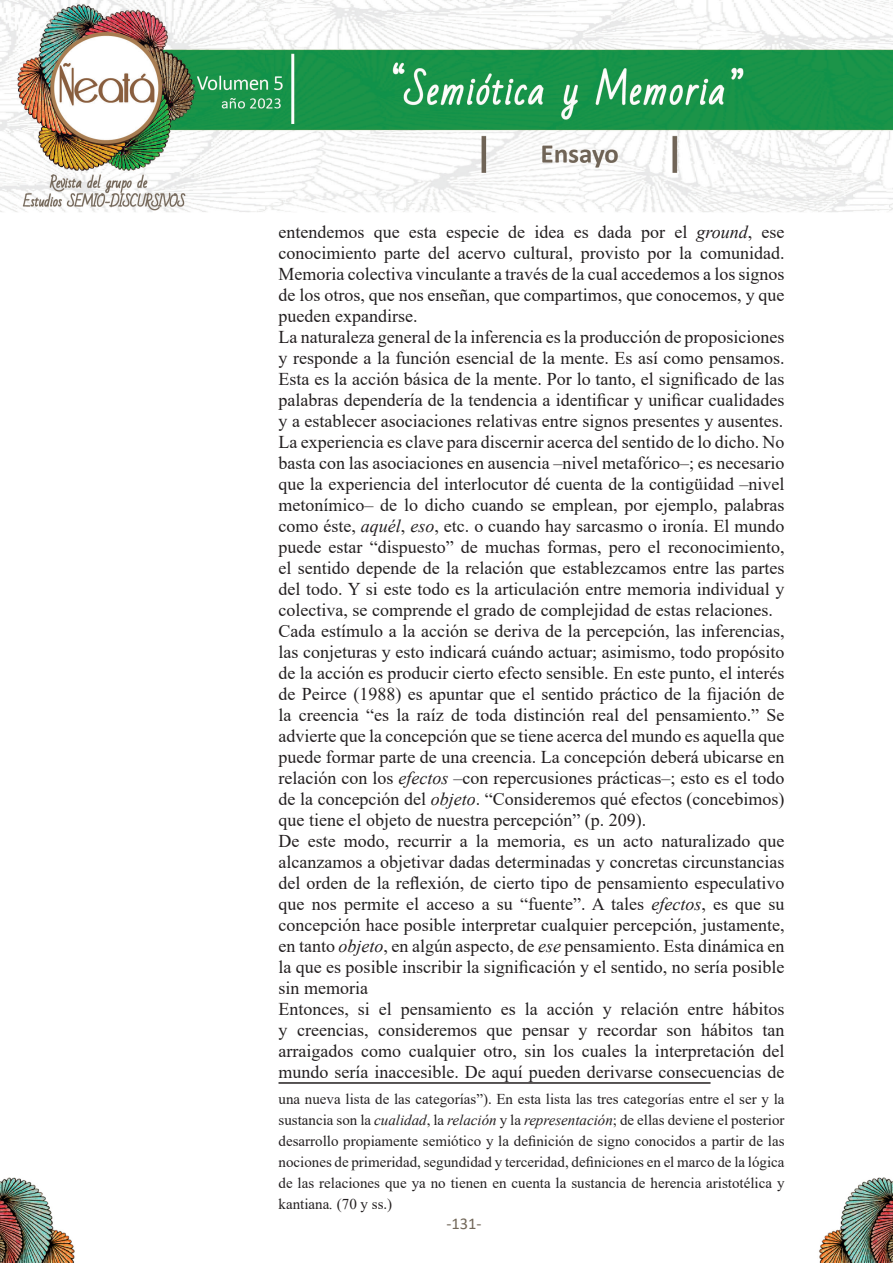
<style>
.page{position:relative;width:893px;height:1263px;background:#fff}
.page>*{position:absolute;margin:0;border:0;box-sizing:border-box;transform-origin:0 0}
.t1{font:18px/21px "Times New Roman";color:#231f20;text-align:justify}
.t2{font:16.5px "Calibri";color:#72685a}
.t3{font:15px/21px "Times New Roman";color:#231f20;text-align:justify}
.s1{font-style:italic}
</style>
<div class="page">
<img style="left:819px;top:1178px;width:74px;height:85px">
<img style="left:0;top:1178px;width:75px;height:85px">
<img style="left:0;top:0;width:893px;height:212px">
<hr style="left:279px;top:1082px;width:432px;height:2px;background:#231f20">
<p class="t1" style="left:279px;top:221px;width:508px">entendemos que esta especie de idea es dada por el <span class="s1">ground</span>, ese conocimiento parte del acervo cultural, provisto por la comunidad.<br>Memoria colectiva vinculante a través de la cual accedemos a los signos de los otros, que nos enseñan, que compartimos, que conocemos, y que pueden expandirse.</p>
<p class="t1" style="left:279px;top:326px;width:508px">La naturaleza general de la inferencia es la producción de proposiciones y responde a la función esencial de la mente. Es así como pensamos.<br>Esta es la acción básica de la mente. Por lo tanto, el significado de las palabras dependería de la tendencia a identificar y unificar cualidades y a establecer asociaciones relativas entre signos presentes y ausentes.</p>
<p class="t1" style="left:279px;top:431px;width:508px">La experiencia es clave para discernir acerca del sentido de lo dicho. No basta con las asociaciones en ausencia –nivel metafórico–; es necesario que la experiencia del interlocutor dé cuenta de la contigüidad –nivel metonímico– de lo dicho cuando se emplean, por ejemplo, palabras como éste, <span class="s1">aquél</span>, <span class="s1">eso</span>, etc. o cuando hay sarcasmo o ironía. El mundo puede estar “dispuesto” de muchas formas, pero el reconocimiento, el sentido depende de la relación que establezcamos entre las partes del todo. Y si este todo es la articulación entre memoria individual y colectiva, se comprende el grado de complejidad de estas relaciones.</p>
<p class="t1" style="left:279px;top:620px;width:508px">Cada estímulo a la acción se deriva de la percepción, las inferencias, las conjeturas y esto indicará cuándo actuar; asimismo, todo propósito de la acción es producir cierto efecto sensible. En este punto, el interés de Peirce (1988) es apuntar que el sentido práctico de la fijación de la creencia “es la raíz de toda distinción real del pensamiento.” Se advierte que la concepción que se tiene acerca del mundo es aquella que puede formar parte de una creencia. La concepción deberá ubicarse en relación con los <span class="s1">efectos</span> –con repercusiones prácticas–; esto es el todo de la concepción del <span class="s1">objeto</span>. “Consideremos qué efectos (concebimos) que tiene el objeto de nuestra percepción” (p. 209).</p>
<p class="t1" style="left:279px;top:830px;width:508px">De este modo, recurrir a la memoria, es un acto naturalizado que alcanzamos a objetivar dadas determinadas y concretas circunstancias del orden de la reflexión, de cierto tipo de pensamiento especulativo que nos permite el acceso a su “fuente”. A tales <span class="s1">efectos</span>, es que su concepción hace posible interpretar cualquier percepción, justamente, en tanto <span class="s1">objeto</span>, en algún aspecto, de <span class="s1">ese</span> pensamiento. Esta dinámica en la que es posible inscribir la significación y el sentido, no sería posible sin memoria</p>
<p class="t1" style="left:279px;top:998px;width:508px">Entonces, si el pensamiento es la acción y relación entre hábitos y creencias, consideremos que pensar y recordar son hábitos tan arraigados como cualquier otro, sin los cuales la interpretación del mundo sería inaccesible. De aquí pueden derivarse consecuencias de</p>
<p class="t3" style="left:279px;top:1088px;width:508px">una nueva lista de las categorías”). En esta lista las tres categorías entre el ser y la sustancia son la <span class="s1">cualidad</span>, la <span class="s1">relación</span> y la <span class="s1">representación</span>; de ellas deviene el posterior desarrollo propiamente semiótico y la definición de signo conocidos a partir de las nociones de primeridad, segundidad y terceridad, definiciones en el marco de la lógica de las relaciones que ya no tienen en cuenta la sustancia de herencia aristotélica y kantiana<span class="s1">.</span> (70 y ss.)</p>
<p class="t2" style="left:446px;top:1212px;width:37px">-131-</p>
</div>
